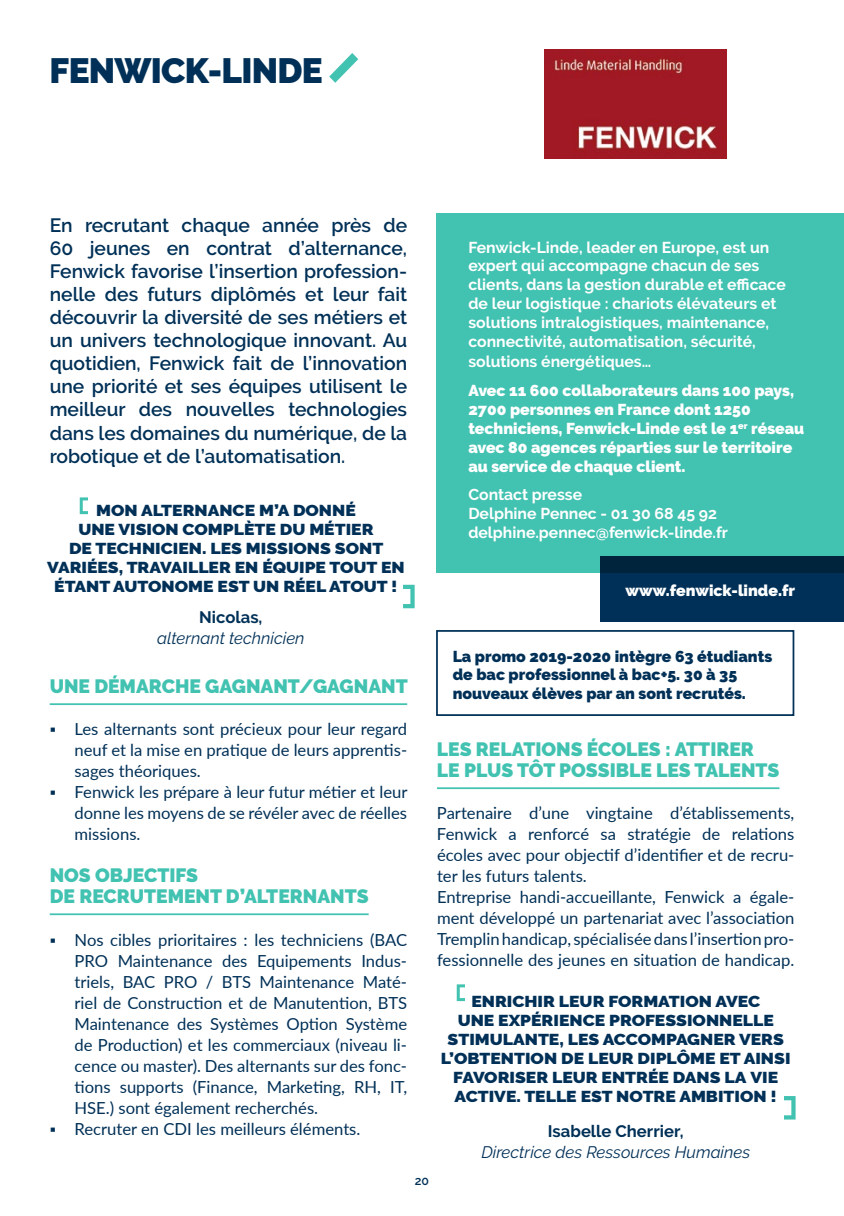
<style>
.page{position:relative;width:844px;height:1216px;background:#fff}
.page>*{position:absolute;margin:0;border:0;box-sizing:border-box;transform-origin:0 0}
.t1{font:900 35px "Raleway";letter-spacing:-.02em;color:#003057}
.t2{font:600 19.25px/23.1px "Raleway";color:#003057;text-align:justify}
.t3{font:900 19.25px/21px "Raleway";color:#42c2b1}
.t4{font:16.62px/21px "Lato";color:#003057;text-align:justify}
.t5{font:italic 16.62px "Raleway";color:#003057}
.t6{font:700 16.62px "Raleway";color:#003057}
.t7{font:700 15.75px/19.1px "Raleway";color:#fff}
.t8{font:900 15.75px/18.9px "Raleway";color:#003057;text-align:center;scale:1.11 1}
.t9{font:900 15.75px/18.9px "Raleway";color:#fff}
.t10{font:900 15.75px/18.9px "Raleway";color:#003057}
.t11{font:600 12.25px "Raleway";color:#003057}
.s1{font-size:15.75px}
</style>
<div class="page">
<div style="left:600px;top:556px;width:243px;height:65px;background:#003057"></div>
<hr style="left:50px;top:703px;width:357px;height:2px;background:#42c2b1">
<hr style="left:50px;top:913px;width:318px;height:2px;background:#42c2b1">
<hr style="left:437px;top:787px;width:342px;height:2px;background:#42c2b1">
<div style="left:437px;top:213px;width:406px;height:359px;background:#42c2b1"></div>
<img style="left:544px;top:49px;width:182px;height:109px">
<svg style="left:456px;top:984px;width:9px;height:17px"></svg>
<svg style="left:784px;top:1096px;width:11px;height:23px"></svg>
<svg style="left:80px;top:497px;width:8px;height:17px"></svg>
<svg style="left:403px;top:584px;width:11px;height:24px"></svg>
<div style="left:436px;top:630px;width:358px;height:86px;border:2px solid #003057"></div>
<svg style="left:329px;top:53px;width:29px;height:30px"></svg>
<h1 class="t1" style="left:50px;top:50px;width:274px">FENWICK-LINDE</h1>
<p class="t2" style="left:50px;top:213px;width:359px">En recrutant chaque année près de 60 jeunes en contrat d’alternance, Fenwick favorise l’insertion profession&shy;nelle des futurs diplômés et leur fait découvrir la diversité de ses métiers et un univers technologique innovant. Au quotidien, Fenwick fait de l’innovation une priorité et ses équipes utilisent le meilleur des nouvelles technologies dans les domaines du numérique, de la robotique et de l’automatisation.</p>
<p class="t8" style="left:47px;top:501px;width:323px">MON ALTERNANCE M’A DONNÉ<br>UNE VISION COMPLÈTE DU MÉTIER<br>DE TECHNICIEN. LES MISSIONS SONT<br>VARIÉES, TRAVAILLER EN ÉQUIPE TOUT EN<br>ÉTANT AUTONOME EST UN RÉEL ATOUT !</p>
<p class="t6" style="left:199px;top:607px;width:65px">Nicolas,</p>
<p class="t5" style="left:157px;top:628px;width:149px">alternant technicien</p>
<p class="t3" style="left:50px;top:676px;width:359px">UNE DÉMARCHE GAGNANT/GAGNANT</p>
<p class="t4" style="left:74px;top:718px;width:334px;text-indent:-25px"><span class="s1">▪</span> Les alternants sont précieux pour leur regard neuf et la mise en pratique de leurs apprentis&shy;sages théoriques.</p>
<p class="t4" style="left:74px;top:781px;width:334px;text-indent:-25px"><span class="s1">▪</span> Fenwick les prépare à leur futur métier et leur donne les moyens de se révéler avec de réelles missions.</p>
<p class="t3" style="left:50px;top:865px;width:320px">NOS OBJECTIFS<br>DE RECRUTEMENT D’ALTERNANTS</p>
<p class="t4" style="left:74px;top:928px;width:334px;text-indent:-25px"><span class="s1">▪</span> Nos cibles prioritaires : les techniciens (BAC PRO Maintenance des Equipements Indus&shy;triels, BAC PRO / BTS Maintenance Maté&shy;riel de Construction et de Manutention, BTS Maintenance des Systèmes Option Système de Production) et les commerciaux (niveau li&shy;cence ou master). Des alternants sur des fonc&shy;tions supports (Finance, Marketing, RH, IT, HSE.) sont également recherchés.</p>
<p class="t4" style="left:50px;top:1117px;width:312px"><span class="s1">▪</span> Recruter en CDI les meilleurs éléments.</p>
<p class="t11" style="left:415px;top:1173px;width:16px">20</p>
<p class="t7" style="left:468px;top:237px;width:319px">Fenwick-Linde, leader en Europe, est un expert qui accompagne chacun de ses clients, dans la gestion durable et efficace de leur logistique : chariots élévateurs et solutions intralogistiques, maintenance, connectivité, automatisation, sécurité, solutions énergétiques…</p>
<p class="t9" style="left:468px;top:381px;width:337px">Avec 11 600 collaborateurs dans 100 pays, 2700 personnes en France dont 1250 techniciens, Fenwick-Linde est le 1<sup>er</sup> réseau avec 80 agences réparties sur le territoire au service de chaque client.</p>
<p class="t7" style="left:468px;top:485px;width:261px">Contact presse<br>Delphine Pennec - 01 30 68 45 92 delphine.pennec@fenwick-linde.fr</p>
<p class="t9" style="left:625px;top:580px;width:171px">www.fenwick-linde.fr</p>
<p class="t10" style="left:452px;top:646px;width:321px">La promo 2019-2020 intègre 63 étudiants de bac professionnel à bac+5. 30 à 35 nouveaux élèves par an sont recrutés.</p>
<p class="t3" style="left:437px;top:739px;width:344px">LES RELATIONS ÉCOLES : ATTIRER<br>LE PLUS TÔT POSSIBLE LES TALENTS</p>
<p class="t4" style="left:437px;top:802px;width:359px;text-align:left">Partenaire d’une vingtaine d’établissements, Fenwick a renforcé sa stratégie de relations écoles avec pour objectif d’identifier et de recru&shy;ter les futurs talents.<br>Entreprise handi-accueillante, Fenwick a égale&shy;ment développé un partenariat avec l’association Tremplinhandicap, spécialiséedans l’insertionpro&shy;fessionnelle des jeunes en situation de handicap.</p>
<p class="t8" style="left:441px;top:992px;width:316px">ENRICHIR LEUR FORMATION AVEC<br>UNE EXPÉRIENCE PROFESSIONNELLE STIMULANTE, LES ACCOMPAGNER VERS L’OBTENTION DE LEUR DIPLÔME ET AINSI FAVORISER LEUR ENTRÉE DANS LA VIE ACTIVE. TELLE EST NOTRE AMBITION !</p>
<p class="t6" style="left:548px;top:1121px;width:137px">Isabelle Cherrier,</p>
<p class="t5" style="left:481px;top:1142px;width:270px">Directrice des Ressources Humaines</p>
</div>
